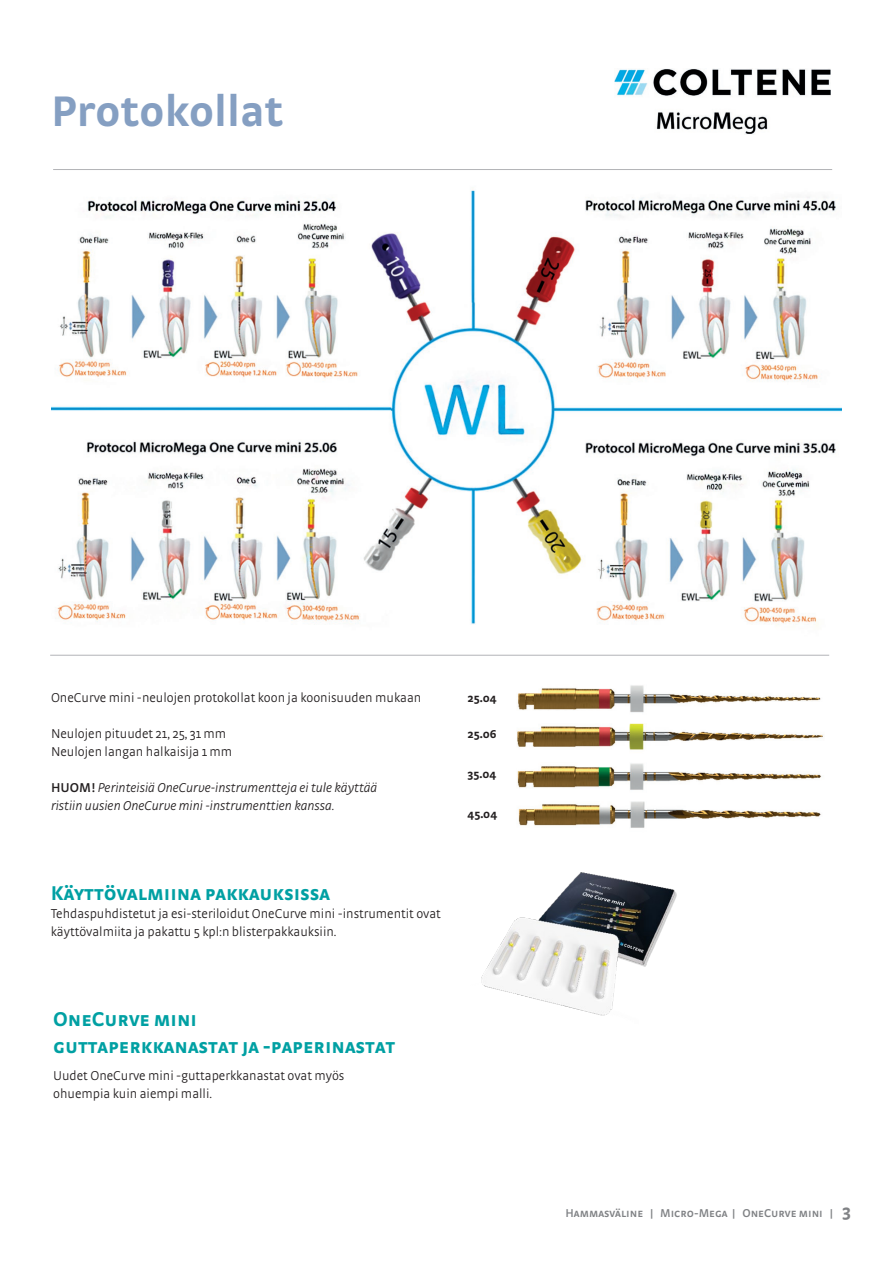
<style>
.page{position:relative;width:893px;height:1263px;background:#fff}
.page>*{position:absolute;margin:0;border:0;box-sizing:border-box;transform-origin:0 0}
.t1{font:700 45px "Strada";color:#859fc2}
.t2{font:700 21px/27px "Strada SC";color:#00a0a3}
.t3{font:300 13.5px/18px "Strada";color:#231f20}
.t4{font:italic 300 13.5px/18px "Strada";color:#231f20}
.t5{font:600 12px "Strada SC";color:#808285}
.t6{font:700 12px "Strada";color:#231f20}
.s1{font-weight:600;font-style:normal}
.s2{font-family:"Strada";font-weight:700;font-size:18px}
</style>
<div class="page">
<img style="left:517px;top:685px;width:306px;height:143px">
<img style="left:481px;top:872px;width:196px;height:144px">
<img style="left:614px;top:69px;width:216px;height:65px">
<img style="left:51px;top:190px;width:791px;height:436px">
<hr style="left:53px;top:169px;width:779px;height:1px;background:#b2b3b7">
<hr style="left:50px;top:655px;width:779px;height:1px;background:#b2b3b7">
<h1 class="t1" style="left:51px;top:84px;width:234px">Protokollat</h1>
<p class="t3" style="left:51px;top:688px;width:372px">OneCurve mini -neulojen protokollat koon ja koonisuuden mukaan</p>
<p class="t3" style="left:51px;top:724px;width:183px">Neulojen pituudet 21, 25, 31 mm<br>Neulojen langan halkaisija 1 mm</p>
<p class="t4" style="left:51px;top:778px;width:328px"><span class="s1">HUOM!</span> Perinteisiä OneCurve-instrumentteja ei tule käyttää ristiin uusien OneCurve mini -instrumenttien kanssa.</p>
<h2 class="t2" style="left:51px;top:879px;width:281px">Käyttövalmiina pakkauksissa</h2>
<p class="t3" style="left:51px;top:904px;width:392px">Tehdaspuhdistetut ja esi-steriloidut OneCurve mini -instrumentit ovat käyttövalmiita ja pakattu 5 kpl:n blisterpakkauksiin.</p>
<p class="t6" style="left:467px;top:691px;width:31px">25.04</p>
<p class="t6" style="left:467px;top:727px;width:30px">25.06</p>
<p class="t6" style="left:467px;top:767px;width:30px">35.04</p>
<p class="t6" style="left:467px;top:807px;width:31px">45.04</p>
<h2 class="t2" style="left:53px;top:1005px;width:344px">OneCurve mini<br>guttaperkkanastat ja -paperinastat</h2>
<p class="t3" style="left:53px;top:1066px;width:293px">Uudet OneCurve mini -guttaperkkanastat ovat myös ohuempia kuin aiempi malli.</p>
<p class="t5" style="left:565px;top:1206px;width:287px">Hammasväline | Micro-Mega | OneCurve mini | <span class="s2">3</span></p>
</div>
